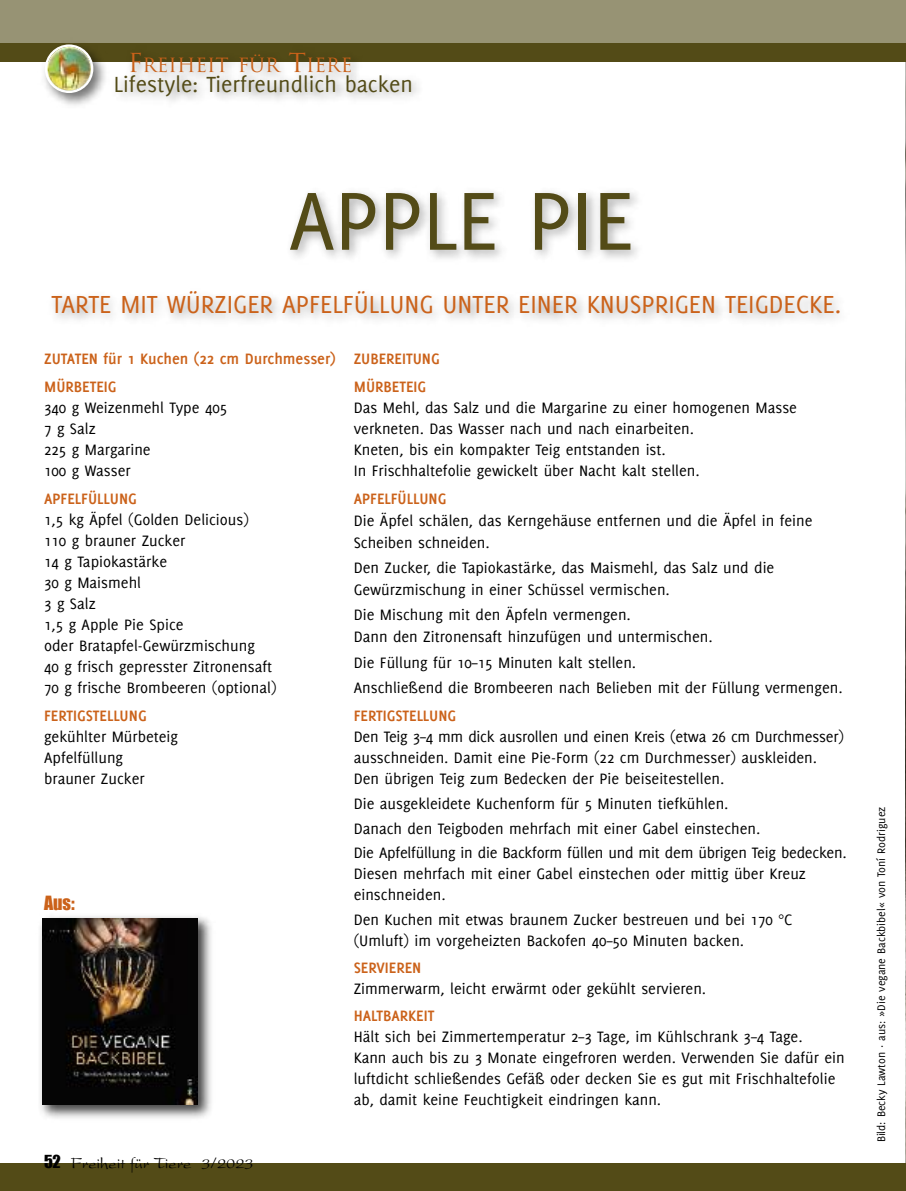
<style>
.page{position:relative;width:906px;height:1191px;background:#fff}
.page>*{position:absolute;margin:0;border:0;box-sizing:border-box;transform-origin:0 0}
.t1{font:90px "Delicious";color:#534b17}
.t2{font:27px "Delicious";color:#cb621a}
.t3{font:24px "Delicious";color:#534b17}
.t4{font:19.2px "Trajan";color:#cb621a}
.t5{font:18px "Impact";color:#cb621a}
.t6{font:16.5px/21px "Delicious";color:#000}
.t7{font:700 16.5px/27.8px "Delicious";color:#cb621a}
.t8{font:16.5px "President";color:#000}
.t9{font:12px "Delicious";color:#000}
.s1{font-size:25.5px}
.s2{font-family:"Impact"}
</style>
<div class="page">
<img style="left:905px;top:61px;width:1px;height:1102px">
<div style="left:0;top:1163px;width:906px;height:28px;background:#534b17"></div>
<div style="left:0;top:0;width:906px;height:44px;background:#979374"></div>
<div style="left:0;top:43px;width:906px;height:18px;background:#534b17"></div>
<img style="left:40px;top:44px;width:64px;height:62px">
<img style="left:104px;top:61px;width:744px;height:40px">
<img style="left:40px;top:916px;width:172px;height:203px">
<img style="left:43px;top:918px;width:154px;height:186px">
<p class="t4" style="left:128px;top:54px;width:226px"><span class="s1">F</span>REIHEIT FÜR <span class="s1">T</span>IERE</p>
<h3 class="t3" style="left:114px;top:75px;width:300px">Lifestyle: Tierfreundlich backen</h3>
<h1 class="t1" style="left:289px;top:187px;width:347px">APPLE PIE</h1>
<h2 class="t2" style="left:52px;top:294px;width:791px">TARTE MIT WÜRZIGER APFELFÜLLUNG UNTER EINER KNUSPRIGEN TEIGDECKE.</h2>
<p class="t7" style="left:44px;top:346px;width:293px">ZUTATEN für 1 Kuchen (22 cm Durchmesser)<br>MÜRBETEIG</p>
<p class="t6" style="left:44px;top:398px;width:185px">340 g Weizenmehl Type 405<br>7 g Salz<br>225 g Margarine<br>100 g Wasser</p>
<p class="t7" style="left:44px;top:486px;width:94px">APFELFÜLLUNG</p>
<p class="t6" style="left:44px;top:510px;width:234px">1,5 kg Äpfel (Golden Delicious)<br>110 g brauner Zucker<br>14 g Tapiokastärke<br>30 g Maismehl<br>3 g Salz<br>1,5 g Apple Pie Spice<br>oder Bratapfel-Gewürzmischung<br>40 g frisch gepresster Zitronensaft<br>70 g frische Brombeeren (optional)</p>
<p class="t7" style="left:44px;top:702px;width:104px">FERTIGSTELLUNG</p>
<p class="t6" style="left:44px;top:727px;width:135px">gekühlter Mürbeteig<br>Apfelfüllung brauner Zucker</p>
<p class="t7" style="left:354px;top:346px;width:87px">ZUBEREITUNG<br>MÜRBETEIG</p>
<p class="t6" style="left:354px;top:398px;width:445px">Das Mehl, das Salz und die Margarine zu einer homogenen Masse verkneten. Das Wasser nach und nach einarbeiten.<br>Kneten, bis ein kompakter Teig entstanden ist.<br>In Frischhaltefolie gewickelt über Nacht kalt stellen.</p>
<p class="t7" style="left:354px;top:486px;width:94px">APFELFÜLLUNG</p>
<p class="t6" style="left:354px;top:510px;width:460px;line-height:21.8px">Die Äpfel schälen, das Kerngehäuse entfernen und die Äpfel in feine<br>Scheiben schneiden.</p>
<p class="t6" style="left:354px;top:558px;width:422px;line-height:21.8px">Den Zucker, die Tapiokastärke, das Maismehl, das Salz und die<br>Gewürzmischung in einer Schüssel vermischen.</p>
<p class="t6" style="left:354px;top:605px;width:360px;line-height:21.8px">Die Mischung mit den Äpfeln vermengen.<br>Dann den Zitronensaft hinzufügen und untermischen.</p>
<p class="t6" style="left:354px;top:651px;width:490px;line-height:25.5px">Die Füllung für 10–15 Minuten kalt stellen.<br>Anschließend die Brombeeren nach Belieben mit der Füllung vermengen.</p>
<p class="t7" style="left:354px;top:703px;width:104px">FERTIGSTELLUNG</p>
<p class="t6" style="left:354px;top:727px;width:492px">Den Teig 3–4 mm dick ausrollen und einen Kreis (etwa 26 cm Durchmesser) ausschneiden. Damit eine Pie-Form (22 cm Durchmesser) auskleiden.<br>Den übrigen Teig zum Bedecken der Pie beiseitestellen.</p>
<p class="t6" style="left:354px;top:792px;width:494px;line-height:24.8px">Die ausgekleidete Kuchenform für 5 Minuten tiefkühlen.<br>Danach den Teigboden mehrfach mit einer Gabel einstechen.<br>Die Apfelfüllung in die Backform füllen und mit dem übrigen Teig bedecken.</p>
<p class="t6" style="left:354px;top:864px;width:454px">Diesen mehrfach mit einer Gabel einstechen oder mittig über Kreuz einschneiden.</p>
<p class="t6" style="left:354px;top:910px;width:440px">Den Kuchen mit etwas braunem Zucker bestreuen und bei 170 °C (Umluft) im vorgeheizten Backofen 40–50 Minuten backen.</p>
<p class="t7" style="left:354px;top:955px;width:69px">SERVIEREN</p>
<p class="t6" style="left:354px;top:979px;width:354px">Zimmerwarm, leicht erwärmt oder gekühlt servieren.</p>
<p class="t7" style="left:354px;top:1003px;width:82px">HALTBARKEIT</p>
<p class="t6" style="left:354px;top:1027px;width:492px">Hält sich bei Zimmertemperatur 2–3 Tage, im Kühlschrank 3–4 Tage.<br>Kann auch bis zu 3 Monate eingefroren werden. Verwenden Sie dafür ein luftdicht schließendes Gefäß oder decken Sie es gut mit Frischhaltefolie ab, damit keine Feuchtigkeit eindringen kann.</p>
<p class="t5" style="left:44px;top:891px;width:32px">Aus:</p>
<p class="t8" style="left:44px;top:1158px;width:211px"><span class="s2">52</span> Freiheit für Tiere 3/2023</p>
<p class="t9" style="left:877px;top:1142px;width:337px;rotate:-90deg">Bild: Becky Lawton · aus: »Die vegane Backbibel« von Toní Rodriguez</p>
</div>
